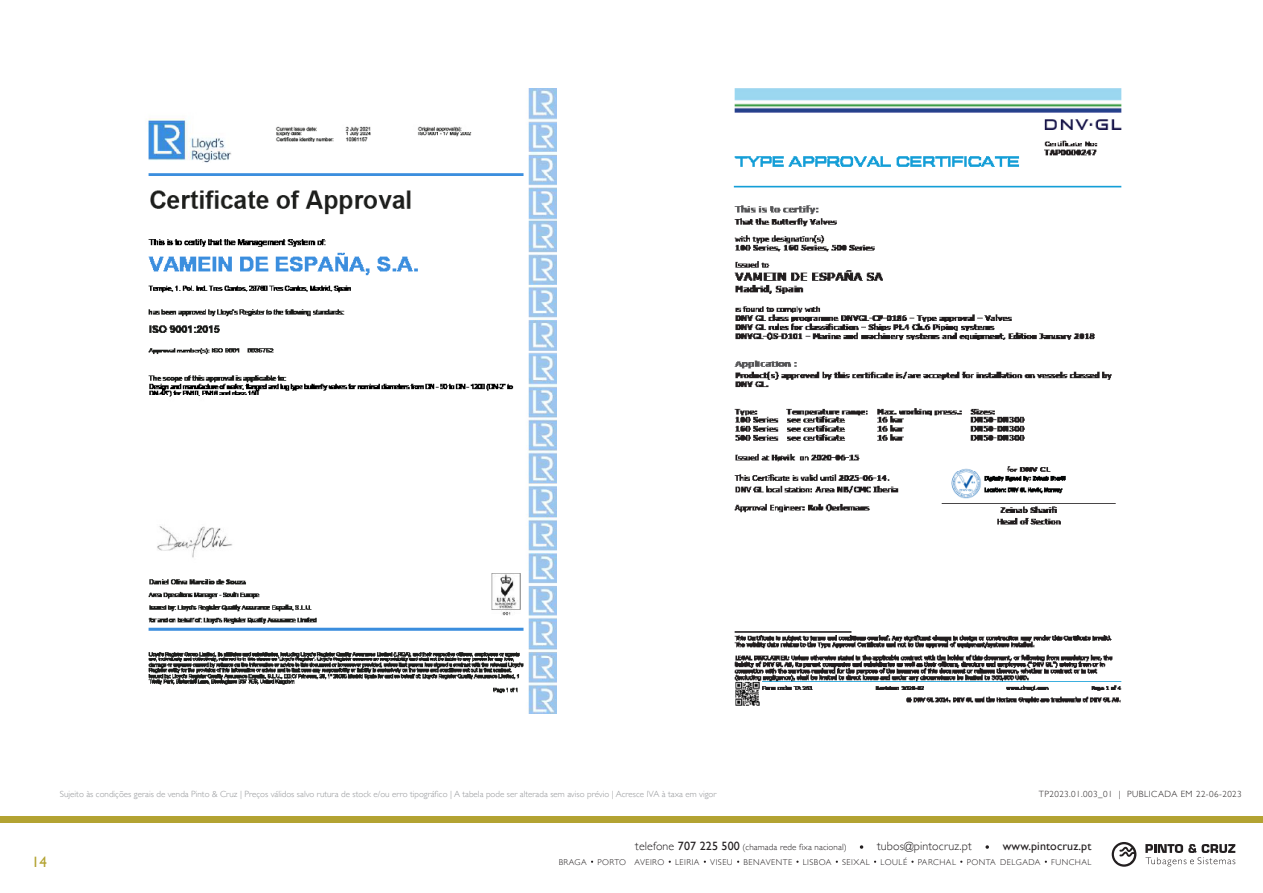
<style>
.page{position:relative;width:1263px;height:893px;background:#fff}
.page>*{position:absolute;margin:0;border:0;box-sizing:border-box;transform-origin:0 0}
.t1{font:15px "Gill Sans";color:#b3a332}
.t2{font:300 12px "Gill Sans";letter-spacing:.01em;color:#231f20}
.t3{font:12px "Gill Sans";letter-spacing:.01em;color:#231f20}
.t4{font:300 9px "Gill Sans";color:#939598}
.t5{font:300 9px "Gill Sans";letter-spacing:.01em;color:#231f20}
.t6{font:300 9px "Gill Sans";letter-spacing:.05em;color:#231f20}
.t7{font:300 8.4px "Gill Sans";letter-spacing:.055em;color:#231f20}
.s1{font-size:12px}
.s2{font-weight:400;font-size:12px}
</style>
<div class="page">
<div style="left:0;top:816px;width:1263px;height:7px;background:#b3a332"></div>
<svg style="left:1145px;top:844px;width:90px;height:22px"></svg>
<svg style="left:1112px;top:842px;width:24px;height:25px"></svg>
<svg style="left:860px;top:845px;width:3px;height:4px"></svg>
<svg style="left:985px;top:845px;width:4px;height:4px"></svg>
<img style="left:148px;top:89px;width:409px;height:625px">
<img style="left:733px;top:89px;width:389px;height:617px">
<p class="t4" style="left:60px;top:787px;width:658px">Sujeito às condições gerais de venda Pinto &amp; Cruz | Preços válidos salvo rutura de stock e/ou erro tipográfico | A tabela pode ser alterada sem aviso prévio | Acresce IVA à taxa em vigor</p>
<p class="t6" style="left:1039px;top:787px;width:204px">TP2023.01.003_01 | PUBLICADA EM 22-06-2023</p>
<h1 class="t1" style="left:32px;top:853px;width:16px">14</h1>
<p class="t5" style="left:635px;top:840px;width:213px"><span class="s1">telefone</span> <span class="s2">707 225 500</span> (chamada rede fixa nacional)</p>
<h2 class="t2" style="left:877px;top:837px;width:96px">tubos@pintocruz.pt</h2>
<h2 class="t3" style="left:1003px;top:839px;width:90px">www.pintocruz.pt</h2>
<p class="t7" style="left:559px;top:855px;width:30px">BRAGA</p>
<p class="t7" style="left:597px;top:855px;width:68px">PORTO AVEIRO</p>
<p class="t7" style="left:675px;top:855px;width:26px">LEIRIA</p>
<p class="t7" style="left:710px;top:855px;width:24px">VISEU</p>
<p class="t7" style="left:743px;top:855px;width:50px">BENAVENTE</p>
<p class="t7" style="left:803px;top:855px;width:30px">LISBOA</p>
<p class="t7" style="left:842px;top:855px;width:29px">SEIXAL</p>
<p class="t7" style="left:880px;top:855px;width:28px">LOULÉ</p>
<p class="t7" style="left:918px;top:855px;width:40px">PARCHAL</p>
<p class="t7" style="left:967px;top:855px;width:75px">PONTA DELGADA</p>
<p class="t7" style="left:1051px;top:855px;width:42px">FUNCHAL</p>
</div>
